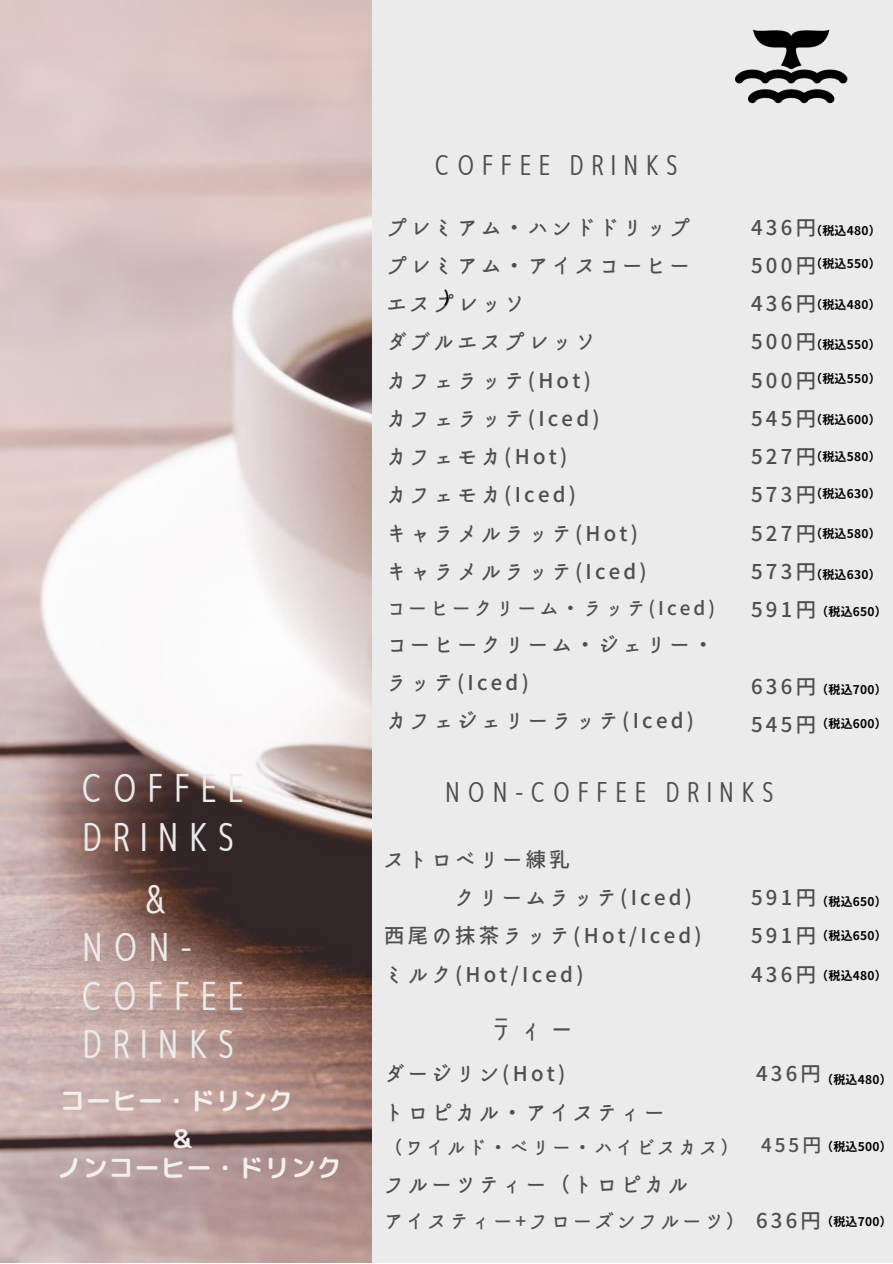
<style>
.page{position:relative;width:893px;height:1264px;background:#fff}
.page>*{position:absolute;margin:0;border:0;box-sizing:border-box;transform-origin:0 0}
.t1{font:38.25px/48.3px "Senobi Gothic Regular";letter-spacing:.12em;color:#ebebeb}
.t2{font:27.15px "Senobi Gothic Regular";letter-spacing:.12em;color:#4d4f4d}
.t3{font:25.5px "rounded mplus 1 p bold";letter-spacing:.02em;color:#f2efec}
.t4{font:500 20.4px/38.2px "irohakaku C";letter-spacing:.16em;color:#4d4f4d}
.t5{font:500 18.9px "irohakaku C";letter-spacing:.16em;color:#4d4f4d}
.t6{font:500 18.15px "irohakaku C";letter-spacing:.16em;color:#4d4f4d}
.t7{font:700 18px "Kollektif";color:#000}
.t8{font:700 12px "irohakaku C";letter-spacing:.02em;color:#000}
</style>
<div class="page">
<div style="left:0;top:0;width:892px;height:1262px;background:#ebebeb"></div>
<img style="left:0;top:0;width:371px;height:1262px">
<img style="left:735px;top:29px;width:113px;height:75px">
<h1 class="t1" style="left:79px;top:764px;width:170px">COFFEE<br>DRINKS</h1>
<h1 class="t1" style="left:79px;top:875px;width:170px;text-indent:63px">&amp;<br>NON-<br>COFFEE<br>DRINKS</h1>
<p class="t3" style="left:60px;top:1082px;width:235px">コーヒー・ドリンク</p>
<p class="t3" style="left:169px;top:1120px;width:27px">＆</p>
<p class="t3" style="left:57px;top:1149px;width:287px">ノンコーヒー・ドリンク</p>
<h2 class="t2" style="left:433px;top:147px;width:248px">COFFEE DRINKS</h2>
<p class="t4" style="left:386px;top:208px;width:305px">プレミアム・ハンドドリッププレミアム・アイスコーヒーエスプレッソ<br>ダブルエスプレッソ<br>カフェラッテ(Hot)<br>カフェラッテ(Iced)<br>カフェモカ(Hot)<br>カフェモカ(Iced)<br>キャラメルラッテ(Hot)<br>キャラメルラッテ(Iced)</p>
<p class="t5" style="left:386px;top:594px;width:330px">コーヒークリーム・ラッテ(Iced)</p>
<p class="t4" style="left:386px;top:625px;width:328px">コーヒークリーム・ジェリー・ラッテ(Iced)<br>カフェジェリーラッテ(Iced)</p>
<p class="t7" style="left:443px;top:289px;width:7px">)</p>
<p class="t4" style="left:751px;top:208px;width:66px;text-align:justify">436円500円436円500円500円545円527円573円527円573円591円</p>
<p class="t8" style="left:810px;top:222px;width:72px">（税込480）</p>
<p class="t8" style="left:810px;top:255px;width:72px">（税込550）</p>
<p class="t8" style="left:810px;top:295px;width:72px">（税込480）</p>
<p class="t8" style="left:810px;top:336px;width:72px">（税込550）</p>
<p class="t8" style="left:810px;top:370px;width:72px">（税込550）</p>
<p class="t8" style="left:810px;top:410px;width:72px">（税込600）</p>
<p class="t8" style="left:810px;top:447px;width:72px">（税込580）</p>
<p class="t8" style="left:810px;top:485px;width:72px">（税込630）</p>
<p class="t8" style="left:810px;top:525px;width:72px">（税込580）</p>
<p class="t8" style="left:810px;top:566px;width:72px">（税込630）</p>
<p class="t8" style="left:816px;top:603px;width:72px">（税込650）</p>
<p class="t4" style="left:751px;top:666px;width:66px">636円<br>545円</p>
<p class="t8" style="left:816px;top:681px;width:72px">（税込700）</p>
<p class="t8" style="left:816px;top:714px;width:72px">（税込600）</p>
<h2 class="t2" style="left:443px;top:773px;width:334px">NON-COFFEE DRINKS</h2>
<p class="t4" style="left:384px;top:840px;width:187px">ストロベリー練乳</p>
<p class="t4" style="left:454px;top:878px;width:239px">クリームラッテ(Iced)</p>
<p class="t4" style="left:384px;top:916px;width:319px">西尾の抹茶ラッテ(Hot/Iced)</p>
<p class="t4" style="left:384px;top:954px;width:201px">ミルク(Hot/Iced)</p>
<h2 class="t2" style="left:487px;top:1011px;width:90px">ティー</h2>
<p class="t4" style="left:751px;top:878px;width:66px;text-align:justify">591円591円436円</p>
<p class="t8" style="left:816px;top:893px;width:72px">（税込650）</p>
<p class="t8" style="left:816px;top:926px;width:72px">（税込650）</p>
<p class="t8" style="left:816px;top:967px;width:72px">（税込480）</p>
<p class="t4" style="left:384px;top:1054px;width:282px">ダージリン(Hot)<br>トロピカル・アイスティー</p>
<p class="t6" style="left:384px;top:1134px;width:356px">（ワイルド・ベリー・ハイビスカス）</p>
<p class="t4" style="left:384px;top:1164px;width:305px">フルーツティー（トロピカル</p>
<p class="t5" style="left:384px;top:1207px;width:362px">アイスティー+フローズンフルーツ）</p>
<p class="t4" style="left:756px;top:1054px;width:66px">436円</p>
<p class="t8" style="left:821px;top:1070px;width:72px">（税込480）</p>
<p class="t5" style="left:761px;top:1131px;width:62px">455円</p>
<p class="t8" style="left:821px;top:1138px;width:72px">（税込500）</p>
<p class="t4" style="left:756px;top:1200px;width:66px">636円</p>
<p class="t8" style="left:821px;top:1212px;width:72px">（税込700）</p>
</div>
